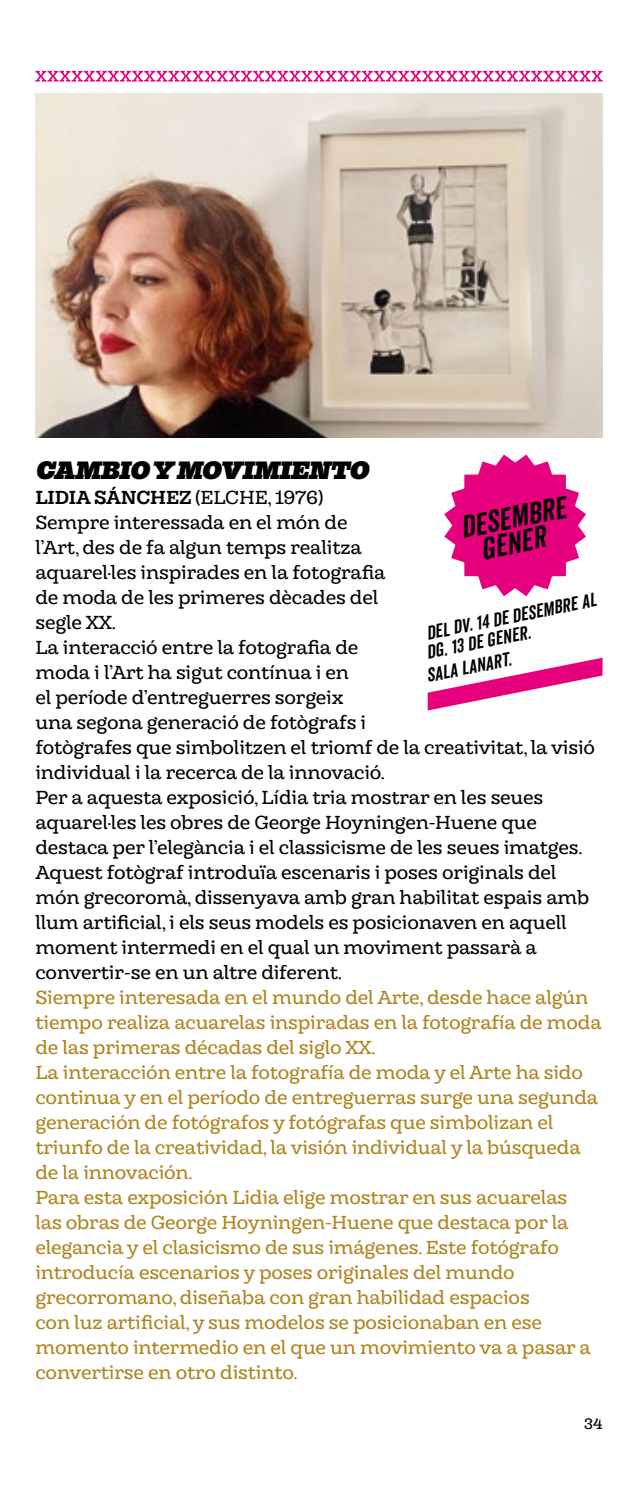
<style>
.page{position:relative;width:638px;height:1489px;background:#fff}
.page>*{position:absolute;margin:0;border:0;box-sizing:border-box;transform-origin:0 0}
.t1{font:italic 30px/25px "Veneer Clean";color:#000;text-align:center}
.t2{font:italic 800 25px "Hernandez Niu";letter-spacing:-.01em;color:#000}
.t3{font:18.75px/25px "Hernandez Niu";letter-spacing:-.01em;color:#000}
.t4{font:18.75px/25px "Hernandez Niu";letter-spacing:-.01em;color:#af841f}
.t5{font:italic 18.75px/19px "Veneer Clean";color:#000}
.t6{font:15px "Hernandez Niu";color:#000}
.s1{font-weight:700}
</style>
<div class="page">
<img style="left:35px;top:93px;width:567px;height:345px">
<svg style="left:35px;top:71px;width:567px;height:10px"></svg>
<svg style="left:444px;top:454px;width:142px;height:142px"></svg>
<svg style="left:428px;top:657px;width:174px;height:53px"></svg>
<h2 class="t2" style="left:35px;top:454px;width:334px">CAMBIO Y MOVIMIENTO</h2>
<p class="t3" style="left:35px;top:484px;width:561px"><span class="s1">LIDIA SÁNCHEZ</span> (ELCHE, 1976)<br>Sempre interessada en el món de<br>l’Art, des de fa algun temps realitza<br>aquarel·les inspirades en la fotografia<br>de moda de les primeres dècades del<br>segle XX.<br>La interacció entre la fotografia de<br>moda i l’Art ha sigut contínua i en<br>el període d’entreguerres sorgeix<br>una segona generació de fotògrafs i<br>fotògrafes que simbolitzen el triomf de la creativitat, la visió individual i la recerca de la innovació.<br>Per a aquesta exposició, Lídia tria mostrar en les seues aquarel·les les obres de George Hoyningen-Huene que destaca per l’elegància i el classicisme de les seues imatges.<br>Aquest fotògraf introduïa escenaris i poses originals del món grecoromà, dissenyava amb gran habilitat espais amb llum artificial, i els seus models es posicionaven en aquell moment intermedi en el qual un moviment passarà a convertir-se en un altre diferent.</p>
<p class="t4" style="left:35px;top:984px;width:568px">Siempre interesada en el mundo del Arte, desde hace algún tiempo realiza acuarelas inspiradas en la fotografía de moda de las primeras décadas del siglo XX.<br>La interacción entre la fotografía de moda y el Arte ha sido continua y en el período de entreguerras surge una segunda generación de fotógrafos y fotógrafas que simbolizan el triunfo de la creatividad, la visión individual y la búsqueda de la innovación.<br>Para esta exposición Lidia elige mostrar en sus acuarelas<br>las obras de George Hoyningen-Huene que destaca por la elegancia y el clasicismo de sus imágenes. Este fotógrafo introducía escenarios y poses originales del mundo grecorromano, diseñaba con gran habilidad espacios<br>con luz artificial, y sus modelos se posicionaban en ese momento intermedio en el que un movimiento va a pasar a convertirse en otro distinto.</p>
<h1 class="t1" style="left:458px;top:515px;width:108px;rotate:-11deg">DESEMBRE<br>GENER</h1>
<p class="t5" style="left:421px;top:624px;width:178px;rotate:-11deg">DEL DV. 14 DE DESEMBRE AL<br>DG. 13 DE GENER.</p>
<p class="t5" style="left:424px;top:666px;width:88px;rotate:-11deg">SALA LANART.</p>
<p class="t6" style="left:584px;top:1414px;width:20px">34</p>
</div>
